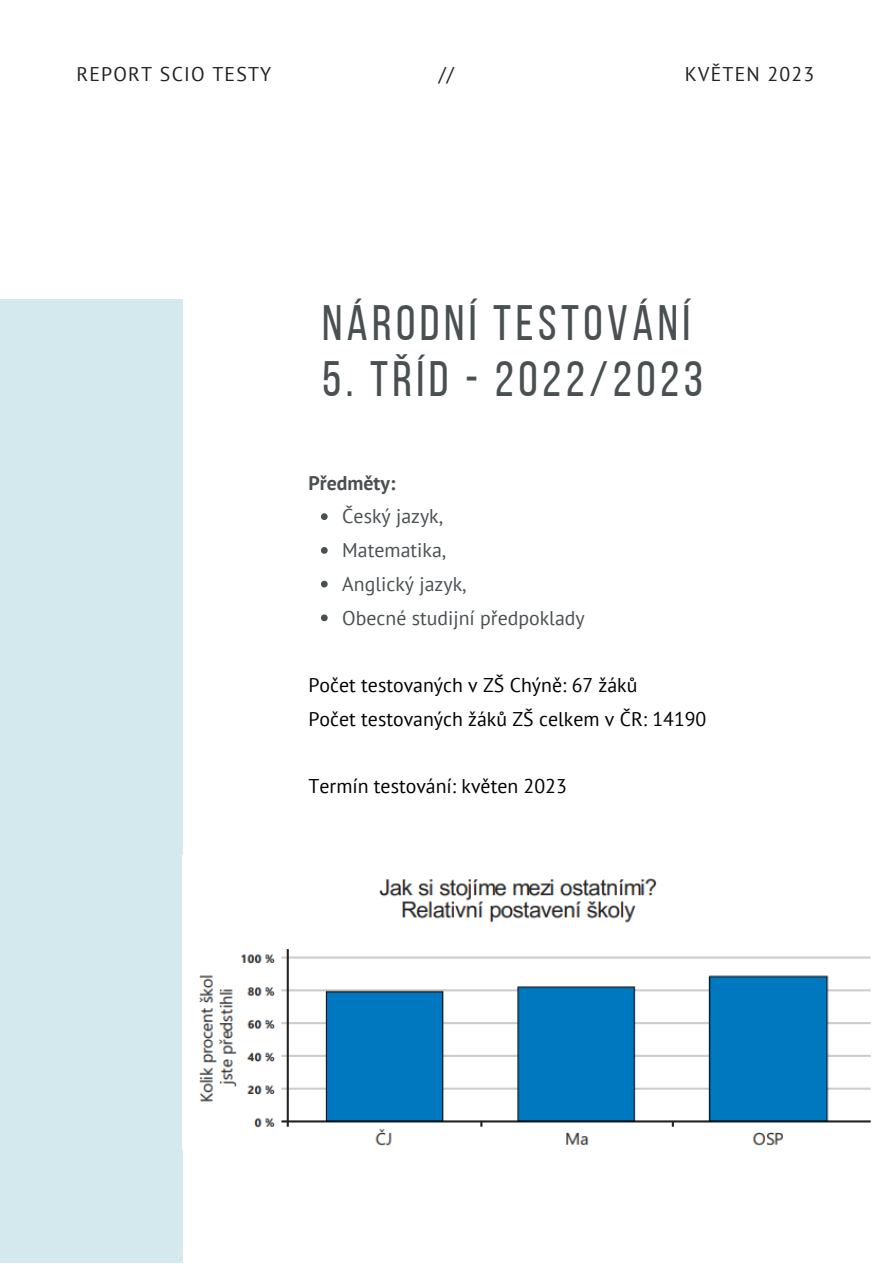
<style>
.page{position:relative;width:893px;height:1264px;background:#fff}
.page>*{position:absolute;margin:0;border:0;box-sizing:border-box;transform-origin:0 0}
.t1{font:49.65px "Bebas Neue";letter-spacing:.09em;color:#495052}
.t2{font:19.8px "PT Sans";color:#000}
.t3{font:19.8px "PT Sans";color:#495052}
.t4{font:19.8px "PT Sans";letter-spacing:.06em;color:#222}
.t5{font:700 19.8px "PT Sans";color:#495052}
</style>
<div class="page">
<div style="left:0;top:299px;width:182px;height:963px;background:#d3e9ee"></div>
<svg style="left:321px;top:513px;width:6px;height:7px"></svg>
<svg style="left:321px;top:547px;width:6px;height:6px"></svg>
<svg style="left:321px;top:580px;width:6px;height:7px"></svg>
<svg style="left:321px;top:614px;width:6px;height:7px"></svg>
<img style="left:198px;top:878px;width:673px;height:268px">
<p class="t4" style="left:76px;top:61px;width:196px">REPORT SCIO TESTY</p>
<p class="t4" style="left:438px;top:61px;width:17px">//</p>
<p class="t4" style="left:685px;top:61px;width:131px">KVĚTEN 2023</p>
<p class="t1" style="left:322px;top:303px;width:370px">NÁRODNÍ TESTOVÁNÍ</p>
<p class="t1" style="left:322px;top:359px;width:382px">5. TŘÍD - 2022/2023</p>
<p class="t5" style="left:308px;top:469px;width:88px">Předměty:</p>
<p class="t3" style="left:342px;top:503px;width:102px">Český jazyk,</p>
<p class="t3" style="left:342px;top:537px;width:105px">Matematika,</p>
<p class="t3" style="left:342px;top:570px;width:126px">Anglický jazyk,</p>
<p class="t3" style="left:342px;top:604px;width:244px">Obecné studijní předpoklady</p>
<p class="t2" style="left:308px;top:672px;width:330px">Počet testovaných v ZŠ Chýně: 67 žáků</p>
<p class="t2" style="left:308px;top:705px;width:399px">Počet testovaných žáků ZŠ celkem v ČR: 14190</p>
<p class="t2" style="left:308px;top:773px;width:260px">Termín testování: květen 2023</p>
</div>
